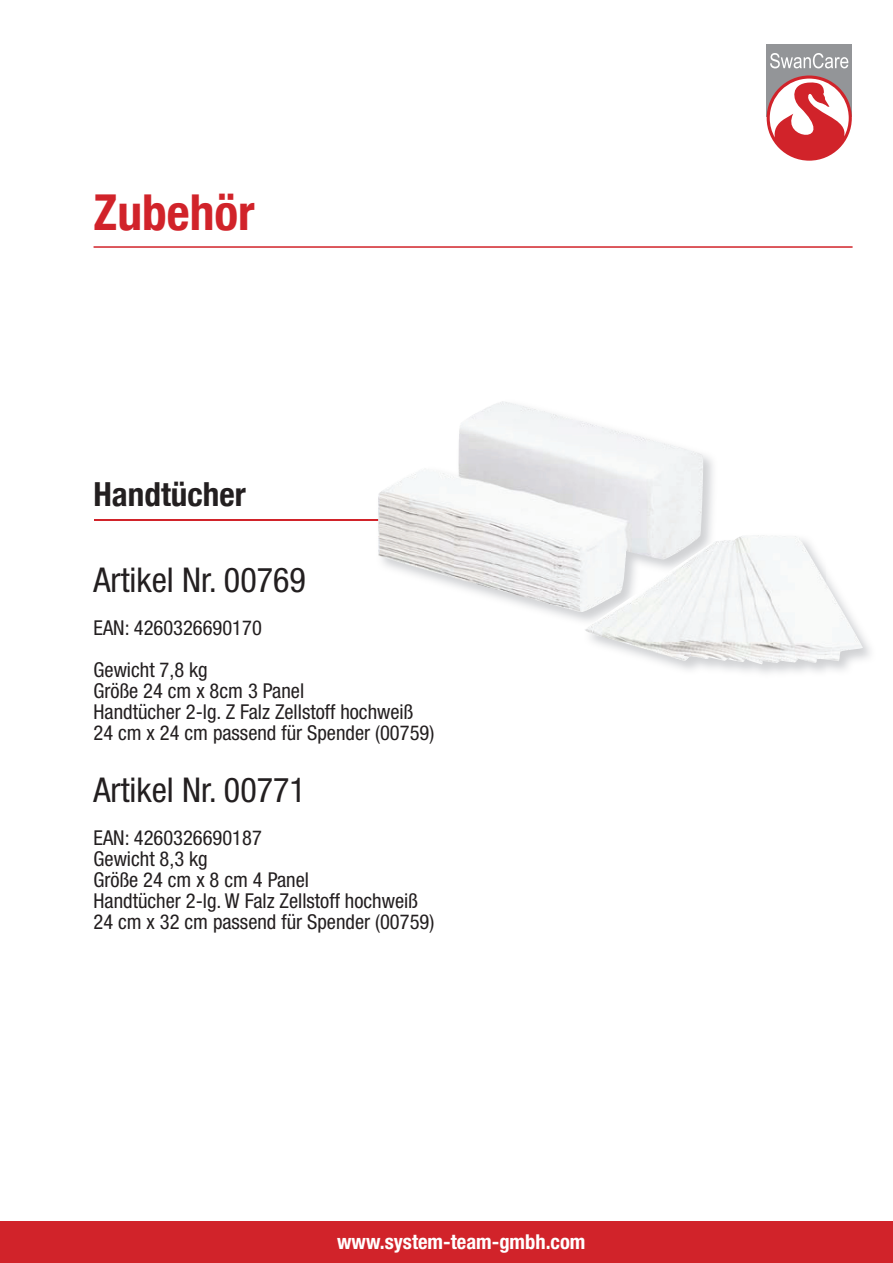
<style>
.page{position:relative;width:893px;height:1263px;background:#fff}
.page>*{position:absolute;margin:0;border:0;box-sizing:border-box;transform-origin:0 0}
.t1{font:700 condensed 49.5px "Helvetica Neue";color:#d1232a}
.t2{font:condensed 34.2px "Helvetica Neue";color:#231f20}
.t3{font:700 condensed 33.15px "Helvetica Neue";color:#231f20}
.t4{font:condensed 20.55px/21px "Helvetica Neue";color:#231f20}
.t5{font:700 condensed 20.55px "Helvetica Neue";color:#fff}
</style>
<div class="page">
<div style="left:0;top:1221px;width:893px;height:42px;background:#d1232a"></div>
<hr style="left:94px;top:246px;width:759px;height:2px;background:#d1232a">
<hr style="left:94px;top:519px;width:588px;height:1px;background:#d1232a">
<img style="left:376px;top:520px;width:494px;height:153px">
<img style="left:378px;top:401px;width:486px;height:263px">
<div style="left:767px;top:45px;width:85px;height:72px;background:#939598"></div>
<svg style="left:767px;top:75px;width:85px;height:86px"></svg>
<svg style="left:770px;top:53px;width:78px;height:15px"></svg>
<h1 class="t1" style="left:94px;top:182px;width:163px">Zubehör</h1>
<h3 class="t3" style="left:94px;top:474px;width:154px">Handtücher</h3>
<h2 class="t2" style="left:94px;top:560px;width:214px">Artikel Nr. 00769</h2>
<p class="t4" style="left:94px;top:606px;width:170px;line-height:42px">EAN: 4260326690170<br>Gewicht 7,8 kg</p>
<p class="t4" style="left:94px;top:680px;width:342px">Größe 24 cm x 8cm 3 Panel<br>Handtücher 2-lg. Z Falz Zellstoff hochweiß<br>24 cm x 24 cm passend für Spender (00759)</p>
<h2 class="t2" style="left:94px;top:770px;width:214px">Artikel Nr. 00771</h2>
<p class="t4" style="left:94px;top:827px;width:342px">EAN: 4260326690187<br>Gewicht 8,3 kg<br>Größe 24 cm x 8 cm 4 Panel<br>Handtücher 2-lg. W Falz Zellstoff hochweiß<br>24 cm x 32 cm passend für Spender (00759)</p>
<p class="t5" style="left:337px;top:1229px;width:250px">www.system-team-gmbh.com</p>
</div>
